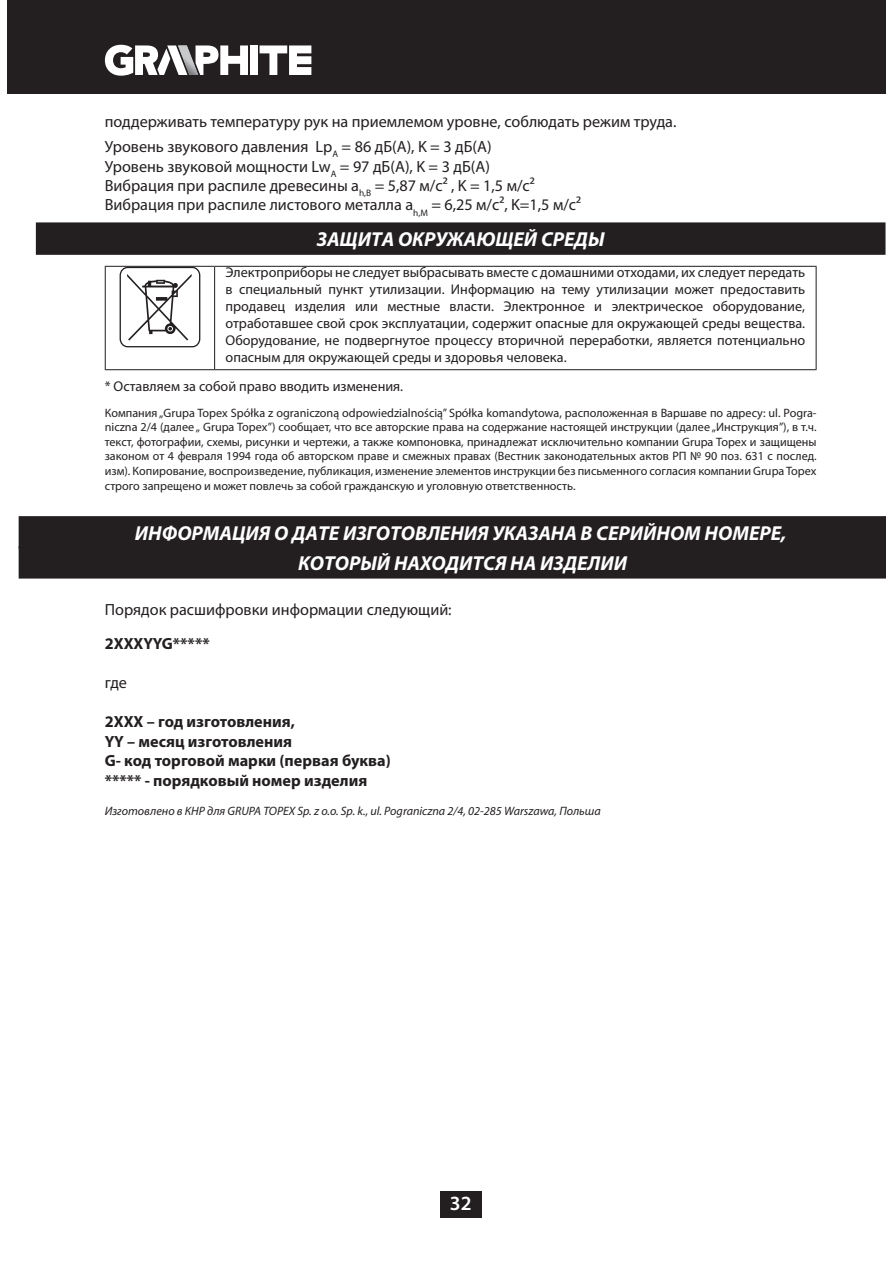
<style>
.page{position:relative;width:893px;height:1263px;background:#fff}
.page>*{position:absolute;margin:0;border:0;box-sizing:border-box;transform-origin:0 0}
.t1{font:italic 700 20.25px/30px "Myriad Pro";color:#fff;text-align:center}
.t2{font:600 20.25px "Myriad Pro";color:#fff}
.t3{font:16.2px/19.5px "Myriad Pro";color:#231f20}
.t4{font:700 16.2px/19.5px "Myriad Pro";color:#231f20}
.t5{font:14.1px/17px "Myriad Pro";color:#231f20;text-align:justify}
.t6{font:12.15px/14.5px "Myriad Pro";color:#231f20;text-align:justify}
.t7{font:italic 12.15px "Myriad Pro";color:#231f20}
</style>
<div class="page">
<div style="left:440px;top:1191px;width:41px;height:26px;background:#231f20"></div>
<div style="left:7px;top:0;width:878px;height:94px;background:#231f20"></div>
<hr style="left:885px;top:0;width:1px;height:94px;background:#231f20">
<svg style="left:260px;top:45px;width:51px;height:30px"></svg>
<div style="left:250px;top:45px;width:8px;height:30px;background:#fff"></div>
<svg style="left:105px;top:45px;width:143px;height:31px"></svg>
<div style="left:36px;top:222px;width:849px;height:33px;background:#231f20"></div>
<div style="left:19px;top:516px;width:866px;height:33px;background:#231f20"></div>
<div style="left:19px;top:546px;width:866px;height:33px;background:#231f20"></div>
<hr style="left:105px;top:266px;width:110px;height:1px;background:#231f20">
<hr style="left:105px;top:267px;width:1px;height:102px;background:#231f20">
<hr style="left:215px;top:266px;width:601px;height:1px;background:#231f20">
<hr style="left:214px;top:267px;width:1px;height:102px;background:#231f20">
<hr style="left:815px;top:267px;width:1px;height:102px;background:#231f20">
<hr style="left:105px;top:369px;width:711px;height:1px;background:#231f20">
<div style="left:120px;top:267px;width:80px;height:80px;border:1px solid #231f20;border-radius:8px"></div>
<svg style="left:127px;top:274px;width:65px;height:67px"></svg>
<h2 class="t3" style="left:105px;top:110px;width:573px;line-height:25.2px">поддерживать температуру рук на приемлемом уровне, соблюдать режим труда.<br>Уровень звукового давления Lp<sub>A</sub> = 86 дБ(А), K = 3 дБ(А)</h2>
<h2 class="t3" style="left:105px;top:157px;width:478px">Уровень звуковой мощности Lw<sub>A</sub> = 97 дБ(А), K = 3 дБ(А)<br>Вибрация при распиле древесины a<sub>h,B</sub> = 5,87 м/с² , K = 1,5 м/с²<br>Вибрация при распиле листового металла a<sub>h,M</sub> = 6,25 м/с², K=1,5 м/с²</h2>
<h1 class="t1" style="left:317px;top:224px;width:289px">ЗАЩИТА ОКРУЖАЮЩЕЙ СРЕДЫ</h1>
<p class="t5" style="left:226px;top:265px;width:581px">Электроприборы не следует выбрасывать вместе с домашними отходами, их следует передать в специальный пункт утилизации. Информацию на тему утилизации может предоставить продавец изделия или местные власти. Электронное и электрическое оборудование, отработавшее свой срок эксплуатации, содержит опасные для окружающей среды вещества.<br>Оборудование, не подвергнутое процессу вторичной переработки, является потенциально опасным для окружающей среды и здоровья человека.</p>
<p class="t5" style="left:105px;top:378px;width:300px">* Оставляем за собой право вводить изменения.</p>
<p class="t6" style="left:105px;top:406px;width:713px">Компания „Grupa Topex Spółka z ograniczoną odpowiedzialnością” Spółka komandytowa, расположенная в Варшаве по адресу: ul. Pogra&shy;niczna 2/4 (далее „ Grupa Topex”) сообщает, что все авторские права на содержание настоящей инструкции (далее „Инструкция”), в т.ч. текст, фотографии, схемы, рисунки и чертежи, а также компоновка, принадлежат исключительно компании Grupa Topex и защищены законом от 4 февраля 1994 года об авторском праве и смежных правах (Вестник законодательных актов РП № 90 поз. 631 с послед. изм). Копирование, воспроизведение, публикация, изменение элементов инструкции без письменного согласия компании Grupa Topex строго запрещено и может повлечь за собой гражданскую и уголовную ответственность.</p>
<h1 class="t1" style="left:135px;top:518px;width:653px">ИНФОРМАЦИЯ О ДАТЕ ИЗГОТОВЛЕНИЯ УКАЗАНА В СЕРИЙНОМ НОМЕРЕ,<br>КОТОРЫЙ НАХОДИТСЯ НА ИЗДЕЛИИ</h1>
<h2 class="t3" style="left:105px;top:601px;width:348px">Порядок расшифровки информации следующий:</h2>
<h2 class="t4" style="left:105px;top:635px;width:106px">2ХХХYYG*****</h2>
<h2 class="t3" style="left:105px;top:674px;width:24px">где</h2>
<h2 class="t4" style="left:105px;top:713px;width:287px">2ХХХ – год изготовления,<br>YY – месяц изготовления<br>G- код торговой марки (первая буква) ***** - порядковый номер изделия</h2>
<p class="t7" style="left:105px;top:806px;width:498px">Изготовлено в КНР для GRUPA TOPEX Sp. z o.o. Sp. k., ul. Pograniczna 2/4, 02-285 Warszawa, Польша</p>
<h1 class="t2" style="left:450px;top:1191px;width:23px">32</h1>
</div>
